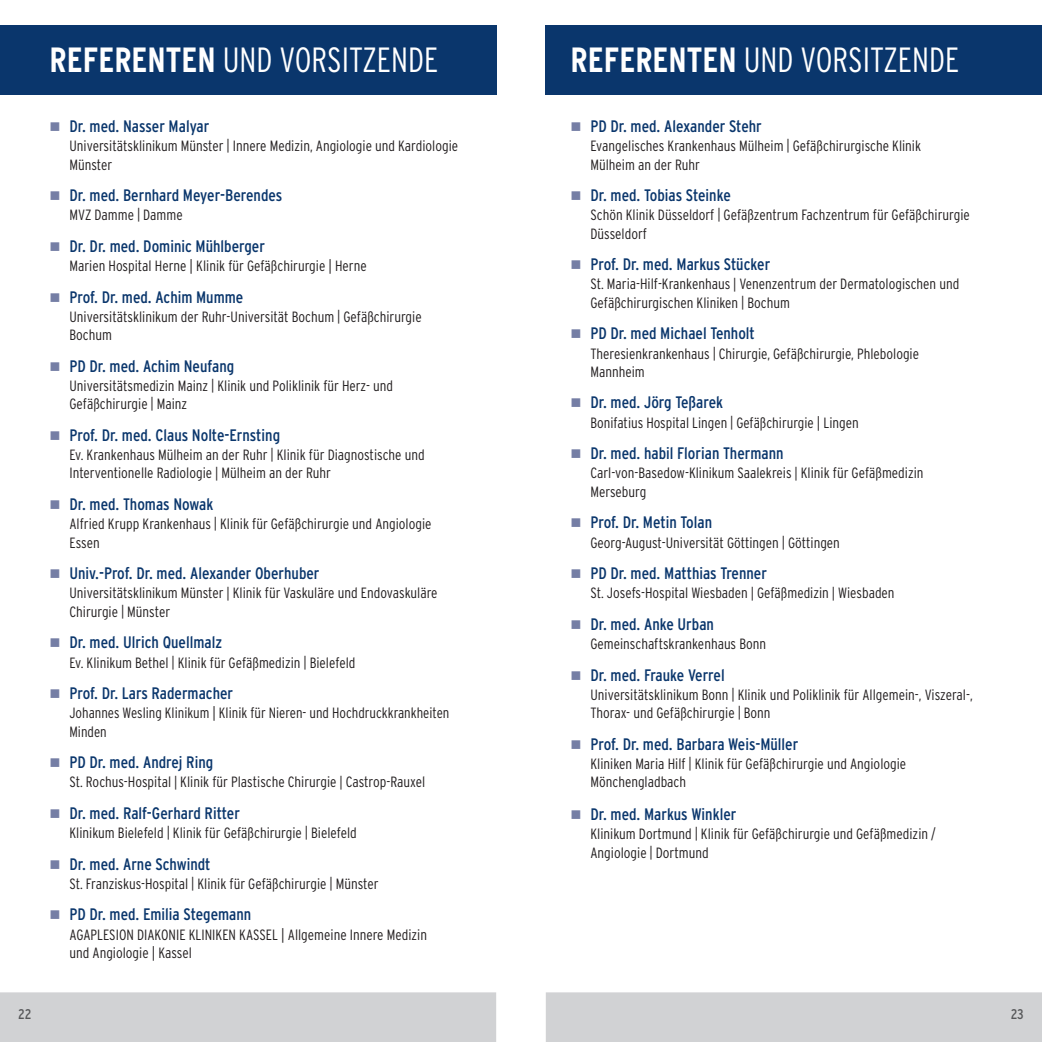
<style>
.page{position:relative;width:1042px;height:1042px;background:#fff}
.page>*{position:absolute;margin:0;border:0;box-sizing:border-box;transform-origin:0 0}
.t1{font:300 condensed 35px "Interstate Plus";color:#fff;scale:.96 1}
.t2{font:condensed 16.62px "Interstate Plus";color:#0a366c}
.t3{font:300 condensed 14.88px "Interstate Plus";color:#231f20}
.t4{font:condensed 14px "Interstate Plus";color:#57585a}
.s1{font-weight:700}
.s2{color:#757ea5}
.s3{font-size:14px}
</style>
<div class="page">
<div style="left:546px;top:25px;width:496px;height:69px;background:#0a366c"></div>
<div style="left:0;top:25px;width:496px;height:69px;background:#0a366c"></div>
<div style="left:0;top:992px;width:496px;height:50px;background:#d1d2d4"></div>
<div style="left:546px;top:992px;width:496px;height:50px;background:#d1d2d4"></div>
<p class="t4" style="left:18px;top:1008px;width:15px">22</p>
<p class="t1" style="left:50px;top:46px;width:406px"><span class="s1">REFERENTEN</span> UND VORSITZENDE</p>
<p class="t1" style="left:570px;top:46px;width:406px"><span class="s1">REFERENTEN</span> UND VORSITZENDE</p>
<p class="t2" style="left:50px;top:120px;width:161px"><span class="s2">■</span> Dr. med. Nasser Malyar</p>
<p class="t3" style="left:69px;top:140px;width:390px">Universitätsklinikum Münster <span class="s3">|</span> Innere Medizin, Angiologie und Kardiologie</p>
<p class="t3" style="left:69px;top:159px;width:44px">Münster</p>
<p class="t2" style="left:50px;top:189px;width:234px"><span class="s2">■</span> Dr. med. Bernhard Meyer-Berendes</p>
<p class="t3" style="left:69px;top:209px;width:115px">MVZ Damme <span class="s3">|</span> Damme</p>
<p class="t2" style="left:50px;top:240px;width:217px"><span class="s2">■</span> Dr. Dr. med. Dominic Mühlberger</p>
<p class="t3" style="left:69px;top:260px;width:299px">Marien Hospital Herne | Klinik für Gefäßchirurgie | Herne</p>
<p class="t2" style="left:50px;top:290px;width:195px"><span class="s2">■</span> Prof. Dr. med. Achim Mumme</p>
<p class="t3" style="left:69px;top:311px;width:354px">Universitätsklinikum der Ruhr-Universität Bochum <span class="s3">|</span> Gefäßchirurgie</p>
<p class="t3" style="left:69px;top:329px;width:44px">Bochum</p>
<p class="t2" style="left:50px;top:360px;width:186px"><span class="s2">■</span> PD Dr. med. Achim Neufang</p>
<p class="t3" style="left:69px;top:380px;width:325px">Universitätsmedizin Mainz <span class="s3">|</span> Klinik und Poliklinik für Herz- und</p>
<p class="t3" style="left:69px;top:398px;width:119px">Gefäßchirurgie <span class="s3">|</span> Mainz</p>
<p class="t2" style="left:50px;top:429px;width:232px"><span class="s2">■</span> Prof. Dr. med. Claus Nolte-Ernsting</p>
<p class="t3" style="left:69px;top:449px;width:357px">Ev. Krankenhaus Mülheim an der Ruhr <span class="s3">|</span> Klinik für Diagnostische und</p>
<p class="t3" style="left:69px;top:468px;width:263px">Interventionelle Radiologie <span class="s3">|</span> Mülheim an der Ruhr</p>
<p class="t2" style="left:50px;top:498px;width:165px"><span class="s2">■</span> Dr. med. Thomas Nowak</p>
<p class="t3" style="left:69px;top:518px;width:364px">Alfried Krupp Krankenhaus <span class="s3">|</span> Klinik für Gefäßchirurgie und Angiologie</p>
<p class="t3" style="left:69px;top:537px;width:32px">Essen</p>
<p class="t2" style="left:50px;top:567px;width:271px"><span class="s2">■</span> Univ.-Prof. Dr. med. Alexander Oberhuber</p>
<p class="t3" style="left:69px;top:587px;width:370px">Universitätsklinikum Münster <span class="s3">|</span> Klinik für Vaskuläre und Endovaskuläre</p>
<p class="t3" style="left:69px;top:606px;width:102px">Chirurgie <span class="s3">|</span> Münster</p>
<p class="t2" style="left:50px;top:636px;width:174px"><span class="s2">■</span> Dr. med. Ulrich Quellmalz</p>
<p class="t3" style="left:69px;top:657px;width:288px">Ev. Klinikum Bethel <span class="s3">|</span> Klinik für Gefäßmedizin <span class="s3">|</span> Bielefeld</p>
<p class="t2" style="left:50px;top:687px;width:185px"><span class="s2">■</span> Prof. Dr. Lars Radermacher</p>
<p class="t3" style="left:69px;top:707px;width:381px">Johannes Wesling Klinikum | Klinik für Nieren- und Hochdruckkrankheiten</p>
<p class="t3" style="left:69px;top:726px;width:39px">Minden</p>
<p class="t2" style="left:50px;top:756px;width:165px"><span class="s2">■</span> PD Dr. med. Andrej Ring</p>
<p class="t3" style="left:69px;top:776px;width:357px">St. Rochus-Hospital <span class="s3">|</span> Klinik für Plastische Chirurgie <span class="s3">|</span> Castrop-Rauxel</p>
<p class="t2" style="left:50px;top:807px;width:192px"><span class="s2">■</span> Dr. med. Ralf-Gerhard Ritter</p>
<p class="t3" style="left:69px;top:827px;width:289px">Klinikum Bielefeld <span class="s3">|</span> Klinik für Gefäßchirurgie <span class="s3">|</span> Bielefeld</p>
<p class="t2" style="left:50px;top:857px;width:162px"><span class="s2">■</span> Dr. med. Arne Schwindt</p>
<p class="t3" style="left:69px;top:878px;width:311px">St. Franziskus-Hospital <span class="s3">|</span> Klinik für Gefäßchirurgie <span class="s3">|</span> Münster</p>
<p class="t2" style="left:50px;top:908px;width:203px"><span class="s2">■</span> PD Dr. med. Emilia Stegemann</p>
<p class="t3" style="left:69px;top:929px;width:359px">AGAPLESION DIAKONIE KLINIKEN KASSEL | Allgemeine Innere Medizin</p>
<p class="t3" style="left:69px;top:947px;width:124px">und Angiologie | Kassel</p>
<p class="t2" style="left:570px;top:120px;width:193px"><span class="s2">■</span> PD Dr. med. Alexander Stehr</p>
<p class="t3" style="left:590px;top:140px;width:332px">Evangelisches Krankenhaus Mülheim <span class="s3">|</span> Gefäßchirurgische Klinik</p>
<p class="t3" style="left:590px;top:159px;width:111px">Mülheim an der Ruhr</p>
<p class="t2" style="left:570px;top:189px;width:162px"><span class="s2">■</span> Dr. med. Tobias Steinke</p>
<p class="t3" style="left:590px;top:209px;width:381px">Schön Klinik Düsseldorf <span class="s3">|</span> Gefäßzentrum Fachzentrum für Gefäßchirurgie</p>
<p class="t3" style="left:590px;top:228px;width:58px">Düsseldorf</p>
<p class="t2" style="left:570px;top:258px;width:201px"><span class="s2">■</span> Prof. Dr. med. Markus Stücker</p>
<p class="t3" style="left:590px;top:279px;width:370px">St. Maria-Hilf-Krankenhaus <span class="s3">|</span> Venenzentrum der Dermatologischen und</p>
<p class="t3" style="left:590px;top:297px;width:201px">Gefäßchirurgischen Kliniken <span class="s3">|</span> Bochum</p>
<p class="t2" style="left:570px;top:327px;width:186px"><span class="s2">■</span> PD Dr. med Michael Tenholt</p>
<p class="t3" style="left:590px;top:348px;width:330px">Theresienkrankenhaus <span class="s3">|</span> Chirurgie, Gefäßchirurgie, Phlebologie</p>
<p class="t3" style="left:590px;top:366px;width:56px">Mannheim</p>
<p class="t2" style="left:570px;top:396px;width:154px"><span class="s2">■</span> Dr. med. Jörg Teßarek</p>
<p class="t3" style="left:590px;top:417px;width:270px">Bonifatius Hospital Lingen <span class="s3">|</span> Gefäßchirurgie | Lingen</p>
<p class="t2" style="left:570px;top:447px;width:214px"><span class="s2">■</span> Dr. med. habil Florian Thermann</p>
<p class="t3" style="left:590px;top:468px;width:335px">Carl-von-Basedow-Klinikum Saalekreis <span class="s3">|</span> Klinik für Gefäßmedizin</p>
<p class="t3" style="left:590px;top:486px;width:57px">Merseburg</p>
<p class="t2" style="left:570px;top:516px;width:143px"><span class="s2">■</span> Prof. Dr. Metin Tolan</p>
<p class="t3" style="left:590px;top:537px;width:251px">Georg-August-Universität Göttingen <span class="s3">|</span> Göttingen</p>
<p class="t2" style="left:570px;top:567px;width:198px"><span class="s2">■</span> PD Dr. med. Matthias Trenner</p>
<p class="t3" style="left:590px;top:587px;width:306px">St. Josefs-Hospital Wiesbaden <span class="s3">|</span> Gefäßmedizin <span class="s3">|</span> Wiesbaden</p>
<p class="t2" style="left:570px;top:618px;width:145px"><span class="s2">■</span> Dr. med. Anke Urban</p>
<p class="t3" style="left:590px;top:638px;width:177px">Gemeinschaftskrankenhaus Bonn</p>
<p class="t2" style="left:570px;top:668px;width:156px"><span class="s2">■</span> Dr. med. Frauke Verrel</p>
<p class="t3" style="left:590px;top:689px;width:384px">Universitätsklinikum Bonn <span class="s3">|</span> Klinik und Poliklinik für Allgemein-, Viszeral-,</p>
<p class="t3" style="left:590px;top:707px;width:182px">Thorax- und Gefäßchirurgie <span class="s3">|</span> Bonn</p>
<p class="t2" style="left:570px;top:738px;width:229px"><span class="s2">■</span> Prof. Dr. med. Barbara Weis-Müller</p>
<p class="t3" style="left:590px;top:758px;width:317px">Kliniken Maria Hilf <span class="s3">|</span> Klinik für Gefäßchirurgie und Angiologie</p>
<p class="t3" style="left:590px;top:776px;width:97px">Mönchengladbach</p>
<p class="t2" style="left:570px;top:808px;width:167px"><span class="s2">■</span> Dr. med. Markus Winkler</p>
<p class="t3" style="left:590px;top:828px;width:347px">Klinikum Dortmund <span class="s3">|</span> Klinik für Gefäßchirurgie und Gefäßmedizin /</p>
<p class="t3" style="left:590px;top:847px;width:120px">Angiologie <span class="s3">|</span> Dortmund</p>
<p class="t4" style="left:1010px;top:1008px;width:14px">23</p>
</div>
